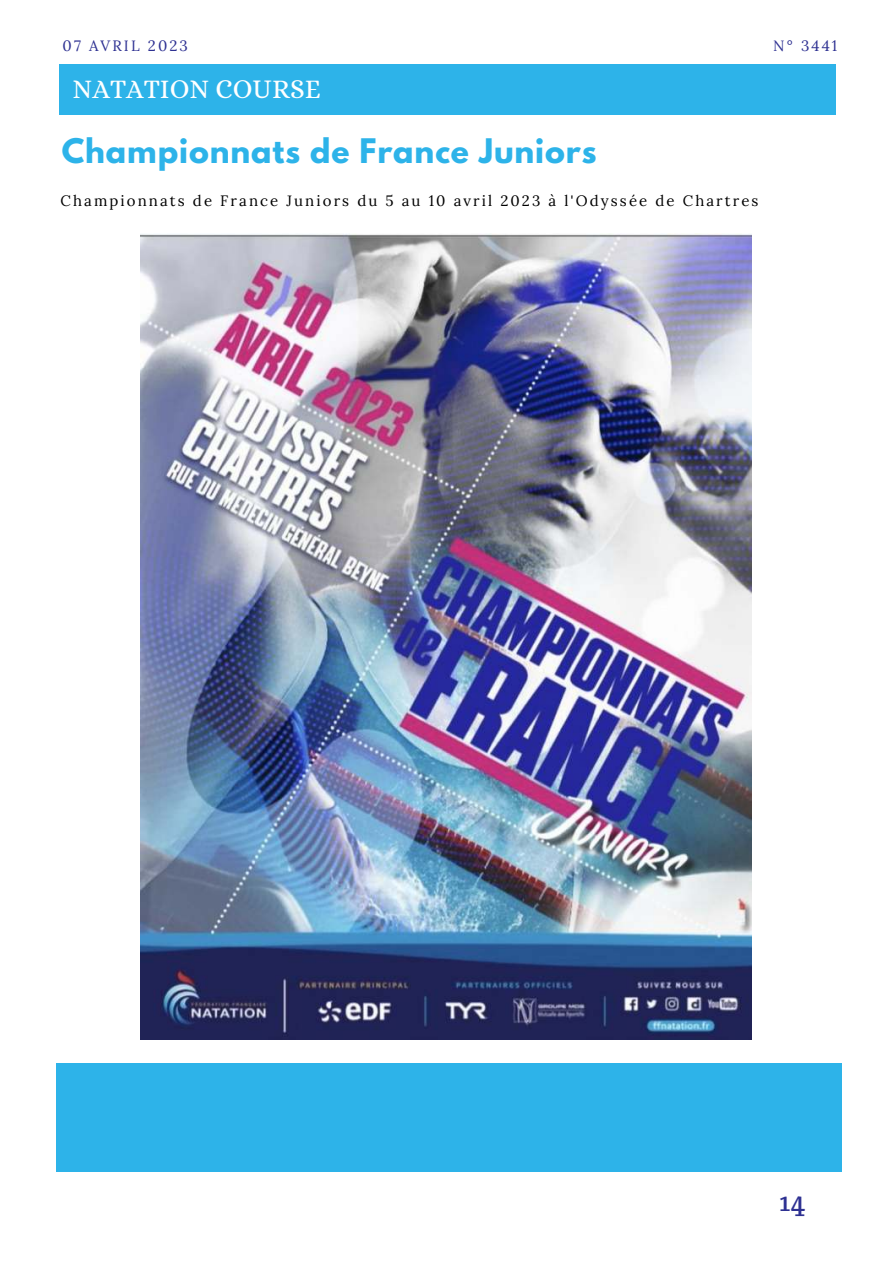
<style>
.page{position:relative;width:893px;height:1264px;background:#fff}
.page>*{position:absolute;margin:0;border:0;box-sizing:border-box;transform-origin:0 0}
.t1{font:700 30px "League Spartan";letter-spacing:.03em;color:#2db3e9}
.t2{font:27px "Alice";color:#fff}
.t3{font:27px "Trocchi";color:#2e3192}
.t4{font:15px "Lora";letter-spacing:.14em;color:#000}
.t5{font:15px "Lora";letter-spacing:.14em;color:#2e3192}
</style>
<div class="page">
<div style="left:56px;top:1063px;width:785px;height:108px;background:#2db3e9"></div>
<div style="left:59px;top:64px;width:776px;height:51px;background:#2db3e9"></div>
<img style="left:141px;top:233px;width:610px;height:806px">
<p class="t5" style="left:63px;top:34px;width:127px">07 AVRIL 2023</p>
<p class="t5" style="left:773px;top:34px;width:66px">N° 3441</p>
<h2 class="t2" style="left:72px;top:75px;width:250px">NATATION COURSE</h2>
<h1 class="t1" style="left:62px;top:127px;width:536px">Championnats de France Juniors</h1>
<p class="t4" style="left:60px;top:189px;width:699px">Championnats de France Juniors du 5 au 10 avril 2023 à l'Odyssée de Chartres</p>
<h2 class="t3" style="left:779px;top:1183px;width:27px">14</h2>
</div>
